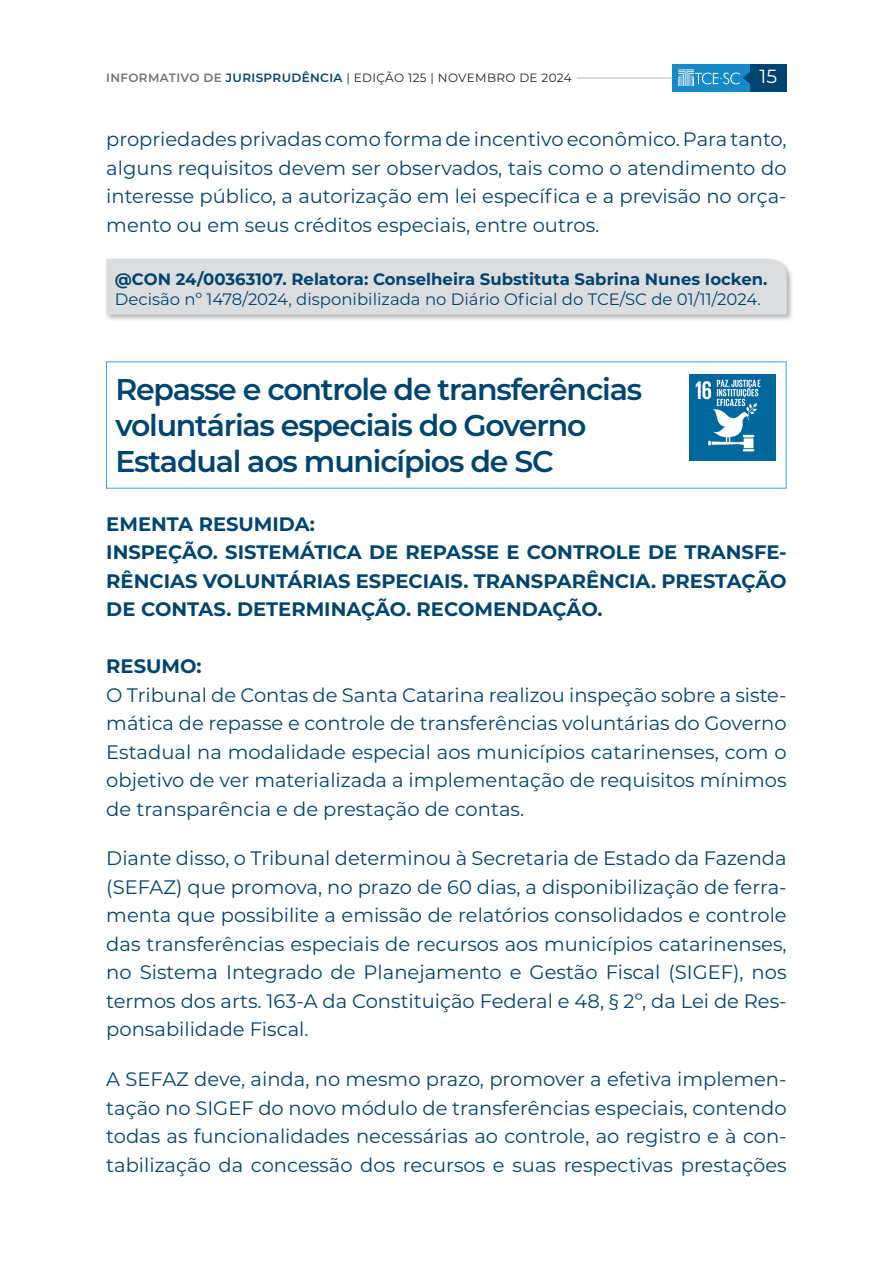
<style>
.page{position:relative;width:893px;height:1263px;background:#fff}
.page>*{position:absolute;margin:0;border:0;box-sizing:border-box;transform-origin:0 0}
.Título_principal{font:600 30px/36px "Montserrat";letter-spacing:-.04em;color:#004571}
.Texto_correto{font:19.5px/28.5px "Montserrat";color:#004571;text-align:justify}
.EMENTA_RESUMIDA{font:700 19.5px/28.5px "Montserrat";color:#004571;text-align:justify}
.t1{font:18.9px "Montserrat";color:#fff}
.Assina{font:16.5px "Montserrat";color:#004571}
.Assina-2{font:700 16.5px "Montserrat";color:#004571}
.t2{font:12px "Montserrat";letter-spacing:.03em;color:#212126}
.s1{font-weight:600;color:#757175}
.s2{font-weight:600;color:#004571}
</style>
<div class="page">
<hr style="left:577px;top:77px;width:105px;height:2px;background:#bcbec0">
<div style="left:672px;top:64px;width:80px;height:28px;background:#168ac8"></div>
<div style="left:750px;top:64px;width:37px;height:28px;background:#004571"></div>
<svg style="left:678px;top:69px;width:72px;height:17px"></svg>
<img style="left:690px;top:375px;width:85px;height:85px">
<div style="left:104px;top:257px;width:690px;height:65px;background:#000;opacity:.3"></div>
<div style="left:106px;top:259px;width:681px;height:56px;background:#dcddde"></div>
<p class="t2" style="left:106px;top:70px;width:467px"><span class="s1">INFORMATIVO DE</span> <span class="s2">JURISPRUDÊNCIA</span> | EDIÇÃO 125 | NOVEMBRO DE 2024</p>
<p class="t1" style="left:760px;top:64px;width:19px">15</p>
<p class="Texto_correto" style="left:106px;top:125px;width:682px">propriedades privadas como forma de incentivo econômico. Para tanto, alguns requisitos devem ser observados, tais como o atendimento do interesse público, a autorização em lei específica e a previsão no orça&shy;mento ou em seus créditos especiais, entre outros.</p>
<p class="Assina-2" style="left:115px;top:267px;width:654px">@CON 24/00363107. Relatora: Conselheira Substituta Sabrina Nunes Iocken.</p>
<p class="Assina" style="left:115px;top:287px;width:648px">Decisão nº 1478/2024, disponibilizada no Diário Oficial do TCE/SC de 01/11/2024.</p>
<p class="Título_principal" style="left:115px;top:370px;width:528px">Repasse e controle de transferências voluntárias especiais do Governo<br>Estadual aos municípios de SC</p>
<p class="EMENTA_RESUMIDA" style="left:106px;top:508px;width:210px">EMENTA RESUMIDA:</p>
<p class="EMENTA_RESUMIDA" style="left:106px;top:537px;width:682px">INSPEÇÃO. SISTEMÁTICA DE REPASSE E CONTROLE DE TRANSFE-RÊNCIAS VOLUNTÁRIAS ESPECIAIS. TRANSPARÊNCIA. PRESTAÇÃO DE CONTAS. DETERMINAÇÃO. RECOMENDAÇÃO.</p>
<p class="EMENTA_RESUMIDA" style="left:106px;top:651px;width:97px">RESUMO:</p>
<p class="Texto_correto" style="left:106px;top:680px;width:682px">O Tribunal de Contas de Santa Catarina realizou inspeção sobre a siste&shy;mática de repasse e controle de transferências voluntárias do Governo Estadual na modalidade especial aos municípios catarinenses, com o objetivo de ver materializada a implementação de requisitos mínimos de transparência e de prestação de contas.</p>
<p class="Texto_correto" style="left:106px;top:843px;width:682px">Diante disso, o Tribunal determinou à Secretaria de Estado da Fazenda (SEFAZ) que promova, no prazo de 60 dias, a disponibilização de ferra&shy;menta que possibilite a emissão de relatórios consolidados e controle das transferências especiais de recursos aos municípios catarinenses, no Sistema Integrado de Planejamento e Gestão Fiscal (SIGEF), nos termos dos arts. 163-A da Constituição Federal e 48, § 2º, da Lei de Res&shy;ponsabilidade Fiscal.</p>
<p class="Texto_correto" style="left:106px;top:1064px;width:682px">A SEFAZ deve, ainda, no mesmo prazo, promover a efetiva implemen&shy;tação no SIGEF do novo módulo de transferências especiais, contendo todas as funcionalidades necessárias ao controle, ao registro e à con&shy;tabilização da concessão dos recursos e suas respectivas prestações</p>
</div>
